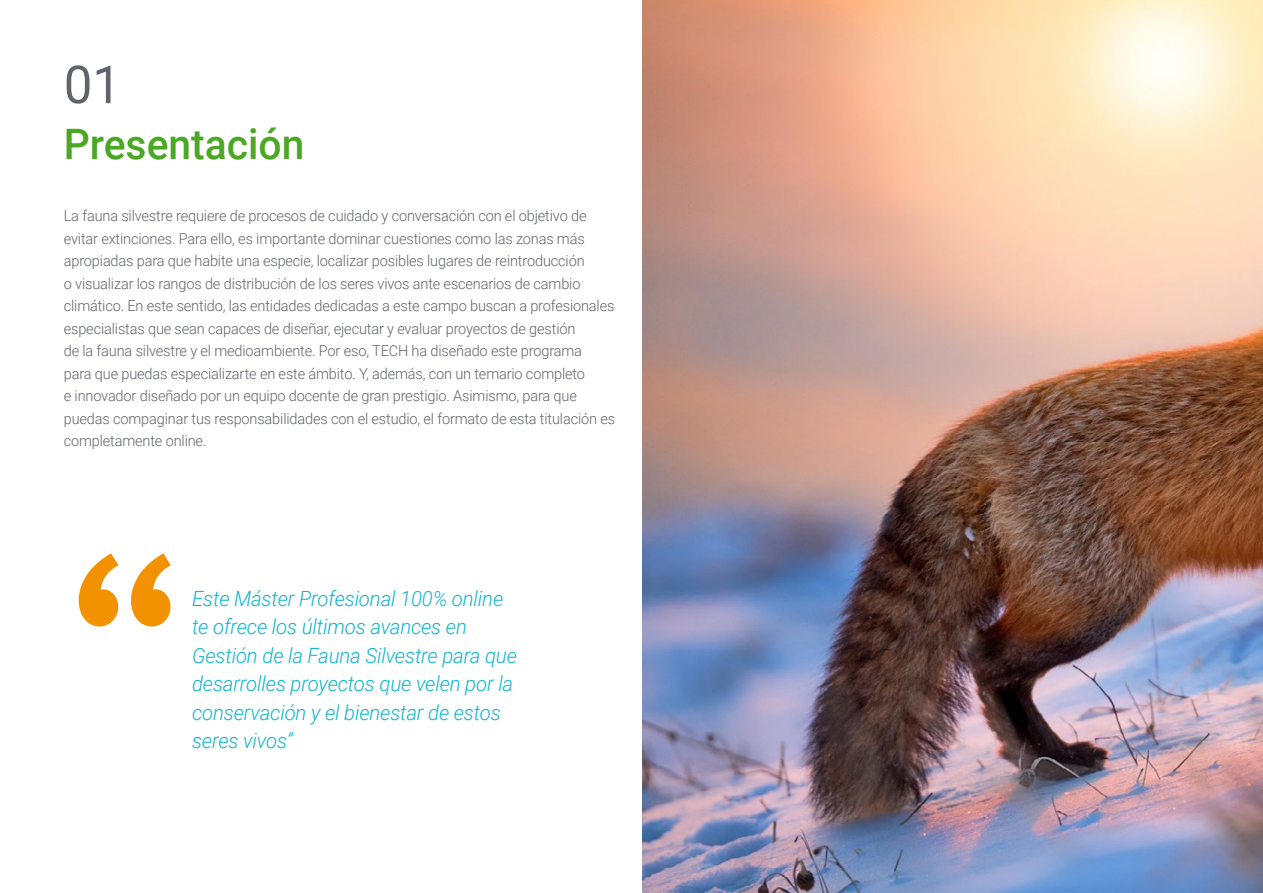
<style>
.page{position:relative;width:1263px;height:893px;background:#fff}
.page>*{position:absolute;margin:0;border:0;box-sizing:border-box;transform-origin:0 0}
.t1{font:52.5px "Roboto";color:#61646a}
.t2{font:500 42px "Roboto";color:#4ba824}
.t3{font:italic 300 21px/28.5px "Roboto";letter-spacing:-.01em;color:#0fb6cf}
.t4{font:300 15px/22.5px "Roboto";letter-spacing:-.01em;color:#61646a}
</style>
<div class="page">
<svg style="left:79px;top:553px;width:92px;height:73px"></svg>
<img style="left:642px;top:0;width:621px;height:893px">
<h1 class="t1" style="left:64px;top:48px;width:59px">01</h1>
<h2 class="t2" style="left:64px;top:115px;width:242px">Presentación</h2>
<p class="t4" style="left:64px;top:204px;width:553px">La fauna silvestre requiere de procesos de cuidado y conversación con el objetivo de evitar extinciones. Para ello, es importante dominar cuestiones como las zonas más apropiadas para que habite una especie, localizar posibles lugares de reintroducción<br>o visualizar los rangos de distribución de los seres vivos ante escenarios de cambio climático. En este sentido, las entidades dedicadas a este campo buscan a profesionales especialistas que sean capaces de diseñar, ejecutar y evaluar proyectos de gestión<br>de la fauna silvestre y el medioambiente. Por eso, TECH ha diseñado este programa<br>para que puedas especializarte en este ámbito. Y, además, con un temario completo<br>e innovador diseñado por un equipo docente de gran prestigio. Asimismo, para que puedas compaginar tus responsabilidades con el estudio, el formato de esta titulación es completamente online.</p>
<h3 class="t3" style="left:192px;top:583px;width:326px">Este Máster Profesional 100% online te ofrece los últimos avances en<br>Gestión de la Fauna Silvestre para que desarrolles proyectos que velen por la conservación y el bienestar de estos seres vivos”</h3>
</div>
